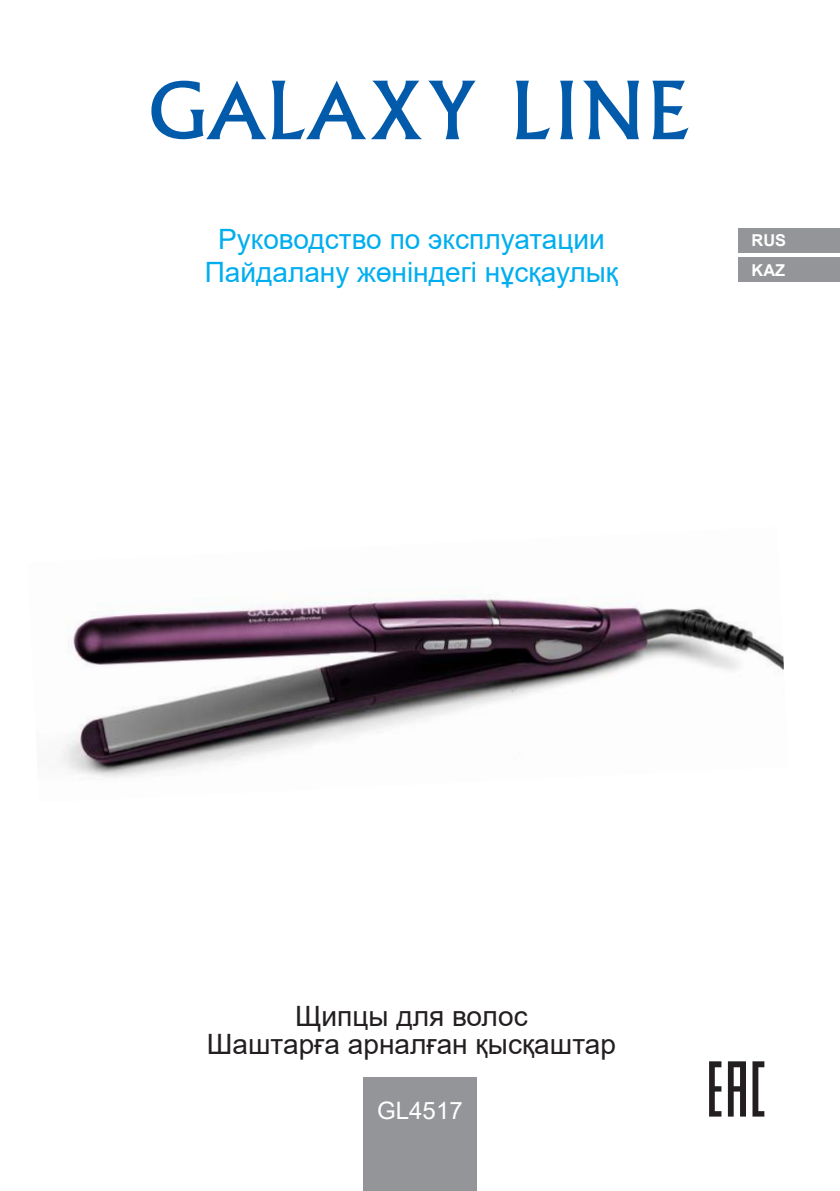
<style>
.page{position:relative;width:840px;height:1191px;background:#fff}
.page>*{position:absolute;margin:0;border:0;box-sizing:border-box;transform-origin:0 0}
.t1{font:28px/33.6px "Arial";color:#00aeef;text-align:center}
.t2{font:28px/28px "Arial";color:#231f20;text-align:center}
.t3{font:24px "Arial";color:#fff}
.t4{font:700 16.4px/29.6px "Arial";color:#fff}
</style>
<div class="page">
<img style="left:62px;top:595px;width:722px;height:183px">
<div style="left:738px;top:228px;width:101px;height:25px;background:#939598"></div>
<div style="left:738px;top:258px;width:101px;height:24px;background:#939598"></div>
<div style="left:363px;top:1077px;width:113px;height:113px;background:#939598"></div>
<svg style="left:151px;top:81px;width:324px;height:58px"></svg>
<svg style="left:516px;top:81px;width:172px;height:58px"></svg>
<svg style="left:709px;top:1061px;width:55px;height:55px"></svg>
<p class="t1" style="left:205px;top:222px;width:415px">Руководство по эксплуатации<br>Пайдалану жөніндегі нұсқаулық</p>
<p class="t4" style="left:751px;top:226px;width:36px">RUS<br>KAZ</p>
<p class="t2" style="left:207px;top:1002px;width:410px">Щипцы для волос<br>Шаштарға арналған қысқаштар</p>
<p class="t3" style="left:377px;top:1094px;width:87px">GL4517</p>
</div>
